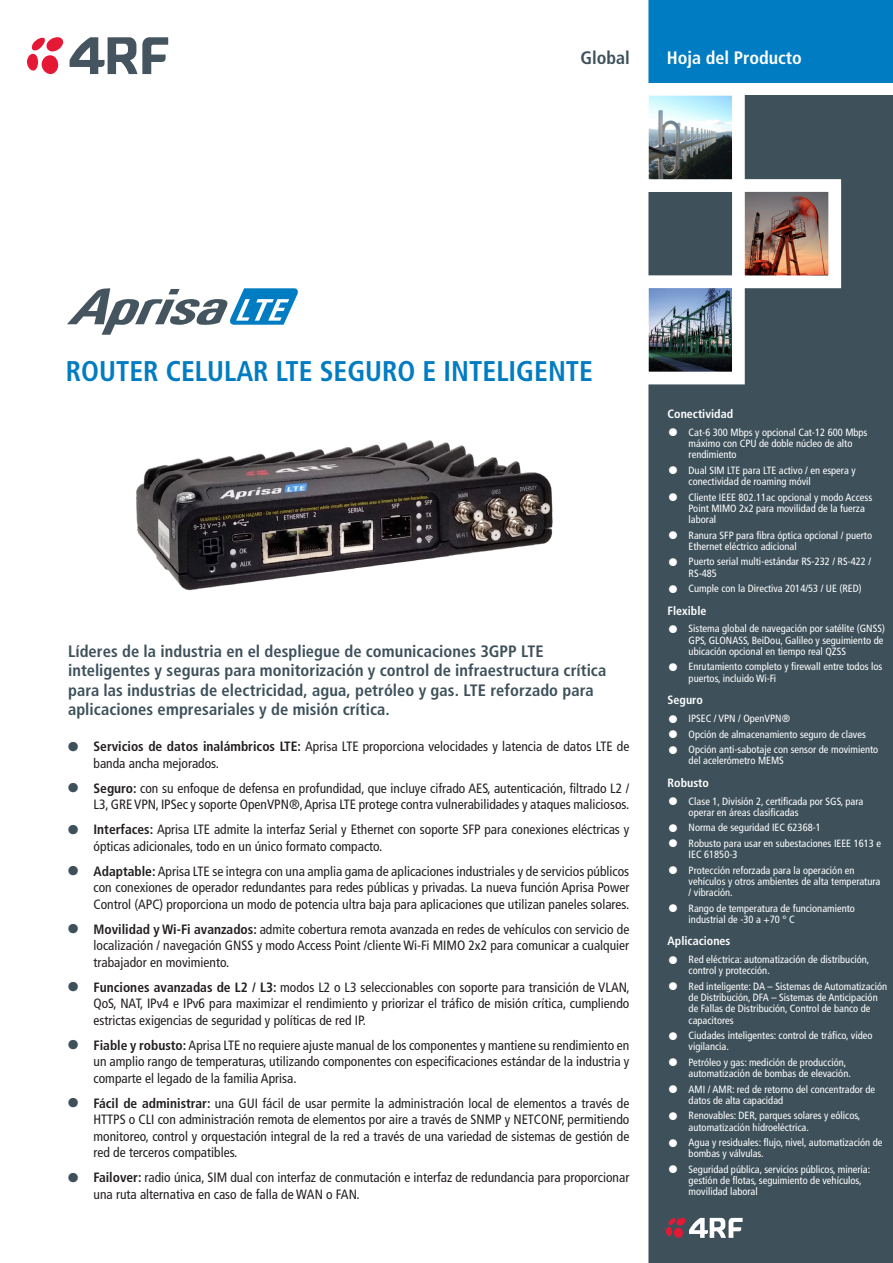
<style>
.page{position:relative;width:893px;height:1263px;background:#fff}
.page>*{position:absolute;margin:0;border:0;box-sizing:border-box;transform-origin:0 0}
.t1{font:700 condensed 28.5px "Frutiger LT Std";color:#007cc2}
.t2{font:700 condensed 18px "Frutiger LT Std";color:#fff}
.differentiator{font:700 condensed 18px "Frutiger LT Std";color:#3e515b}
.Strapline{font:700 condensed 16.5px/19.5px "Frutiger LT Std";letter-spacing:.005em;color:#3e515b}
.t3{font:condensed 13.5px/16.5px "Frutiger LT Std";color:#231f20;text-align:justify}
.sidebar_heading{font:700 condensed 12px "Frutiger LT Std";color:#fff}
.t4{font:condensed 10.5px/11.2px "Frutiger LT Std";color:#fff}
.s1{font-weight:700;font-stretch:normal;font-size:27px;color:#3e515b}
.s2{font-weight:700}
.s3{font-weight:700;font-stretch:normal;font-size:22.5px}
</style>
<div class="page">
<svg style="left:70px;top:37px;width:98px;height:37px"></svg>
<svg style="left:27px;top:37px;width:37px;height:37px"></svg>
<div style="left:642px;top:96px;width:251px;height:1167px;background:#3e515b"></div>
<img style="left:746px;top:193px;width:81px;height:81px">
<div style="left:732px;top:179px;width:109px;height:109px;border:13px solid #fff"></div>
<img style="left:650px;top:289px;width:81px;height:81px">
<div style="left:636px;top:275px;width:109px;height:109px;border:13px solid #fff"></div>
<svg style="left:67px;top:288px;width:231px;height:47px"></svg>
<img style="left:650px;top:97px;width:81px;height:81px">
<div style="left:636px;top:83px;width:109px;height:109px;border:13px solid #fff"></div>
<div style="left:642px;top:0;width:251px;height:83px;background:#007cc2"></div>
<div style="left:636px;top:0;width:12px;height:1263px;background:#fff"></div>
<img style="left:136px;top:440px;width:417px;height:151px">
<svg style="left:666px;top:1218px;width:77px;height:20px"></svg>
<p class="differentiator" style="left:580px;top:47px;width:51px">Global</p>
<h2 class="t2" style="left:667px;top:47px;width:136px">Hoja del Producto</h2>
<h1 class="t1" style="left:66px;top:354px;width:529px">ROUTER CELULAR LTE SEGURO E INTELIGENTE</h1>
<p class="Strapline" style="left:68px;top:641px;width:540px">Líderes de la industria en el despliegue de comunicaciones 3GPP LTE inteligentes y seguras para monitorización y control de infraestructura crítica para las industrias de electricidad, agua, petróleo y gas. LTE reforzado para aplicaciones empresariales y de misión crítica.</p>
<p class="t3" style="left:94px;top:738px;width:537px;text-indent:-27px"><span class="s1">•</span> <span class="s2">Servicios de datos inalámbricos LTE:</span> Aprisa LTE proporciona velocidades y latencia de datos LTE de banda ancha mejorados.</p>
<p class="t3" style="left:67px;top:780px;width:564px;text-align:right"><span class="s1">•</span> <span class="s2">Seguro:</span> con su enfoque de defensa en profundidad, que incluye cifrado AES, autenticación, filtrado L2 /<br>L3, GRE VPN, IPSec y soporte OpenVPN®, Aprisa LTE protege contra vulnerabilidades y ataques maliciosos.</p>
<p class="t3" style="left:94px;top:821px;width:537px;text-indent:-27px"><span class="s1">•</span> <span class="s2">Interfaces:</span> Aprisa LTE admite la interfaz Serial y Ethernet con soporte SFP para conexiones eléctricas y ópticas adicionales, todo en un único formato compacto.</p>
<p class="t3" style="left:94px;top:863px;width:537px;text-indent:-27px"><span class="s1">•</span> <span class="s2">Adaptable:</span> Aprisa LTE se integra con una amplia gama de aplicaciones industriales y de servicios públicos con conexiones de operador redundantes para redes públicas y privadas. La nueva función Aprisa Power Control (APC) proporciona un modo de potencia ultra baja para aplicaciones que utilizan paneles solares.</p>
<p class="t3" style="left:94px;top:921px;width:537px;text-indent:-27px"><span class="s1">•</span> <span class="s2">Movilidad y Wi-Fi avanzados:</span> admite cobertura remota avanzada en redes de vehículos con servicio de localización / navegación GNSS y modo Access Point /cliente Wi-Fi MIMO 2x2 para comunicar a cualquier trabajador en movimiento.</p>
<p class="t3" style="left:94px;top:979px;width:538px;text-indent:-27px"><span class="s1">•</span> <span class="s2">Funciones avanzadas de L2 / L3:</span> modos L2 o L3 seleccionables con soporte para transición de VLAN, QoS, NAT, IPv4 e IPv6 para maximizar el rendimiento y priorizar el tráfico de misión crítica, cumpliendo estrictas exigencias de seguridad y políticas de red IP.</p>
<p class="t3" style="left:94px;top:1037px;width:537px;text-indent:-27px"><span class="s1">•</span> <span class="s2">Fiable y robusto:</span> Aprisa LTE no requiere ajuste manual de los componentes y mantiene su rendimiento en un amplio rango de temperaturas, utilizando componentes con especificaciones estándar de la industria y comparte el legado de la familia Aprisa.</p>
<p class="t3" style="left:94px;top:1095px;width:537px;text-indent:-27px"><span class="s1">•</span> <span class="s2">Fácil de administrar:</span> una GUI fácil de usar permite la administración local de elementos a través de HTTPS o CLI con administración remota de elementos por aire a través de SNMP y NETCONF, permitiendo monitoreo, control y orquestación integral de la red a través de una variedad de sistemas de gestión de red de terceros compatibles.</p>
<p class="t3" style="left:94px;top:1169px;width:537px;text-indent:-27px"><span class="s1">•</span> <span class="s2">Failover:</span> radio única, SIM dual con interfaz de conmutación e interfaz de redundancia para proporcionar una ruta alternativa en caso de falla de WAN o FAN.</p>
<p class="sidebar_heading" style="left:668px;top:407px;width:67px">Conectividad</p>
<p class="t4" style="left:689px;top:427px;width:180px;text-indent:-21px"><span class="s3">•</span> Cat-6 300 Mbps y opcional Cat-12 600 Mbps máximo con CPU de doble núcleo de alto rendimiento</p>
<p class="t4" style="left:689px;top:465px;width:169px;text-indent:-21px"><span class="s3">•</span> Dual SIM LTE para LTE activo / en espera y conectividad de roaming móvil</p>
<p class="t4" style="left:689px;top:491px;width:185px;text-indent:-21px"><span class="s3">•</span> Cliente IEEE 802.11ac opcional y modo Access<br>Point MIMO 2x2 para movilidad de la fuerza laboral</p>
<p class="t4" style="left:689px;top:529px;width:185px;text-indent:-21px"><span class="s3">•</span> Ranura SFP para fibra óptica opcional / puerto<br>Ethernet eléctrico adicional</p>
<p class="t4" style="left:689px;top:556px;width:184px;text-indent:-21px"><span class="s3">•</span> Puerto serial multi-estándar RS-232 / RS-422 /<br>RS-485</p>
<p class="t4" style="left:668px;top:583px;width:196px"><span class="s3">•</span> Cumple con la Directiva 2014/53 / UE (RED)</p>
<p class="sidebar_heading" style="left:668px;top:603px;width:40px">Flexible</p>
<p class="t4" style="left:689px;top:623px;width:198px;text-indent:-21px"><span class="s3">•</span> Sistema global de navegación por satélite (GNSS)<br>GPS, GLONASS, BeiDou, Galileo y seguimiento de ubicación opcional en tiempo real QZSS</p>
<p class="t4" style="left:689px;top:661px;width:195px;text-indent:-21px"><span class="s3">•</span> Enrutamiento completo y firewall entre todos los puertos, incluido Wi-Fi</p>
<p class="sidebar_heading" style="left:668px;top:693px;width:37px">Seguro</p>
<p class="t4" style="left:668px;top:713px;width:124px"><span class="s3">•</span> IPSEC / VPN / OpenVPN®</p>
<p class="t4" style="left:668px;top:728px;width:200px"><span class="s3">•</span> Opción de almacenamiento seguro de claves</p>
<p class="t4" style="left:689px;top:744px;width:191px;text-indent:-21px"><span class="s3">•</span> Opción anti-sabotaje con sensor de movimiento del acelerómetro MEMS</p>
<p class="sidebar_heading" style="left:668px;top:776px;width:43px">Robusto</p>
<p class="t4" style="left:689px;top:795px;width:176px;text-indent:-21px"><span class="s3">•</span> Clase 1, División 2, certificada por SGS, para operar en áreas clasificadas</p>
<p class="t4" style="left:668px;top:822px;width:155px"><span class="s3">•</span> Norma de seguridad IEC 62368-1</p>
<p class="t4" style="left:689px;top:837px;width:194px;text-indent:-21px"><span class="s3">•</span> Robusto para usar en subestaciones IEEE 1613 e<br>IEC 61850-3</p>
<p class="t4" style="left:689px;top:864px;width:193px;text-indent:-21px"><span class="s3">•</span> Protección reforzada para la operación en vehículos y otros ambientes de alta temperatura / vibración.</p>
<p class="t4" style="left:689px;top:902px;width:168px;text-indent:-21px"><span class="s3">•</span> Rango de temperatura de funcionamiento industrial de -30 a +70 ° C</p>
<p class="sidebar_heading" style="left:668px;top:934px;width:64px">Aplicaciones</p>
<p class="t4" style="left:689px;top:954px;width:182px;text-indent:-21px"><span class="s3">•</span> Red eléctrica: automatización de distribución, control y protección.</p>
<p class="t4" style="left:689px;top:980px;width:200px;text-indent:-21px"><span class="s3">•</span> Red inteligente: DA – Sistemas de Automatización de Distribución, DFA – Sistemas de Anticipación de Fallas de Distribución, Control de banco de capacitores</p>
<p class="t4" style="left:689px;top:1030px;width:185px;text-indent:-21px"><span class="s3">•</span> Ciudades inteligentes: control de tráfico, video vigilancia.</p>
<p class="t4" style="left:689px;top:1057px;width:164px;text-indent:-21px"><span class="s3">•</span> Petróleo y gas: medición de producción, automatización de bombas de elevación.</p>
<p class="t4" style="left:689px;top:1083px;width:188px;text-indent:-21px"><span class="s3">•</span> AMI / AMR: red de retorno del concentrador de datos de alta capacidad</p>
<p class="t4" style="left:689px;top:1110px;width:173px;text-indent:-21px"><span class="s3">•</span> Renovables: DER, parques solares y eólicos, automatización hidroeléctrica.</p>
<p class="t4" style="left:689px;top:1137px;width:195px;text-indent:-21px"><span class="s3">•</span> Agua y residuales: flujo, nivel, automatización de bombas y válvulas.</p>
<p class="t4" style="left:689px;top:1164px;width:183px;text-indent:-21px"><span class="s3">•</span> Seguridad pública, servicios públicos, minería: gestión de flotas, seguimiento de vehículos, movilidad laboral</p>
</div>
